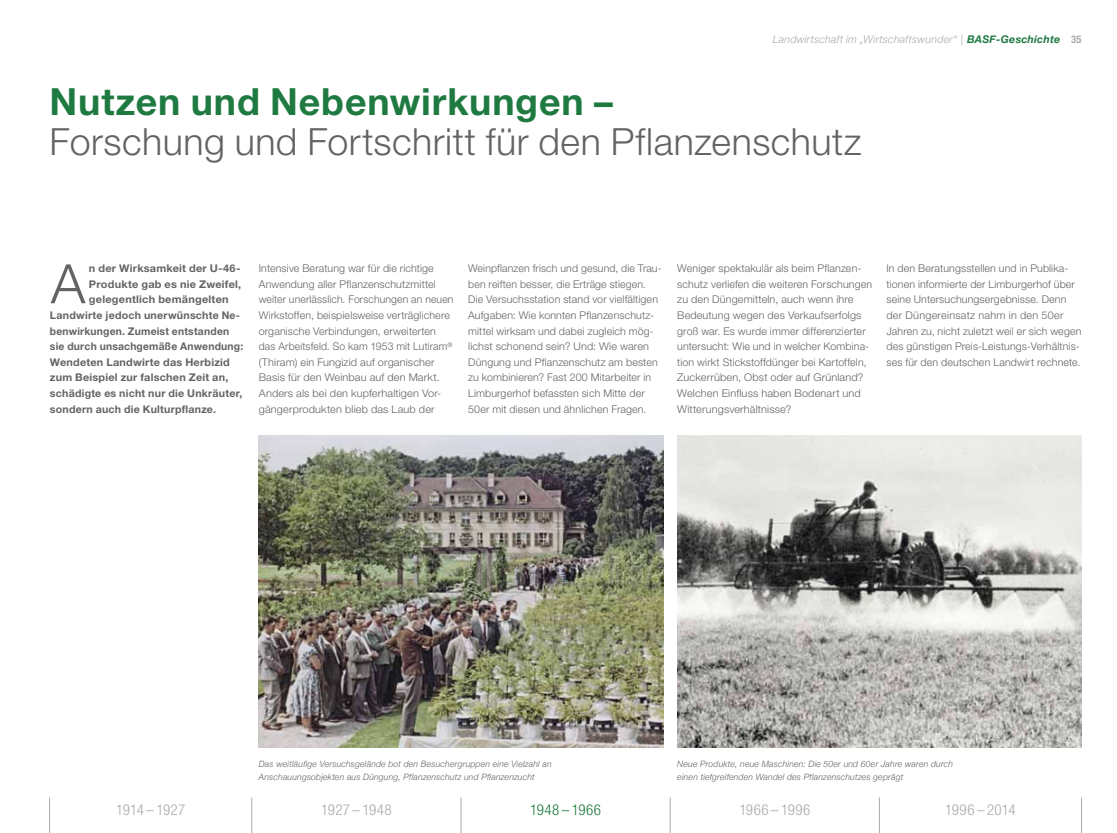
<style>
.page{position:relative;width:1117px;height:833px;background:#fff}
.page>*{position:absolute;margin:0;border:0;box-sizing:border-box;transform-origin:0 0}
.t1{font:300 54.38px "Helvetica Neue LT Std";color:#636363}
.t2{font:300 37.5px "Helvetica Neue LT Std";letter-spacing:.015em;color:#636363}
.t3{font:700 37.5px "Helvetica Neue LT Std";letter-spacing:.02em;color:#1f7a41}
.t4{font:300 condensed 15px "Helvetica Neue LT Std";letter-spacing:.01em;color:#aaa}
.t5{font:300 condensed 15px "Helvetica Neue LT Std";letter-spacing:-.015em;color:#aaa}
.t6{font:300 condensed 15px "Helvetica Neue LT Std";letter-spacing:.03em;color:#1f7a41}
.t7{font:300 condensed 15px "Helvetica Neue LT Std";letter-spacing:.03em;color:#aaa}
.t8{font:300 10.62px/15.6px "Helvetica Neue LT Std";letter-spacing:.015em;color:#636363}
.t9{font:700 10.62px "Helvetica Neue LT Std";letter-spacing:.02em;color:#636363}
.t10{font:italic 300 10.62px "Helvetica Neue";letter-spacing:.02em;color:#aaa}
.t11{font:700 condensed 10.62px "Helvetica Neue LT Std";color:#aaa}
.t12{font:italic 300 8.75px/12.5px "Helvetica Neue";letter-spacing:.025em;color:#636363}
.s1{font-weight:700;color:#1f7a41}
</style>
<div class="page">
<img style="left:259px;top:436px;width:404px;height:312px">
<img style="left:677px;top:436px;width:404px;height:312px">
<hr style="left:49px;top:797px;width:1px;height:36px;background:#aaa">
<hr style="left:251px;top:797px;width:1px;height:36px;background:#aaa">
<hr style="left:460px;top:797px;width:1px;height:36px;background:#aaa">
<hr style="left:669px;top:797px;width:1px;height:36px;background:#aaa">
<hr style="left:878px;top:797px;width:1px;height:36px;background:#aaa">
<hr style="left:1080px;top:797px;width:1px;height:36px;background:#aaa">
<p class="t10" style="left:772px;top:32px;width:289px">Landwirtschaft im „Wirtschaftswunder“ | <span class="s1">BASF-Geschichte</span></p>
<p class="t11" style="left:1070px;top:32px;width:12px">35</p>
<h2 class="t3" style="left:50px;top:79px;width:564px">Nutzen und Nebenwirkungen –</h2>
<h2 class="t2" style="left:50px;top:119px;width:813px">Forschung und Fortschritt für den Pflanzenschutz</h2>
<h1 class="t1" style="left:51px;top:251px;width:36px">A</h1>
<p class="t9" style="left:89px;top:262px;width:153px">n der Wirksamkeit der U-46-</p>
<p class="t9" style="left:89px;top:277px;width:154px">Produkte gab es nie Zweifel,</p>
<p class="t9" style="left:89px;top:293px;width:141px">gelegentlich bemängelten</p>
<p class="t9" style="left:50px;top:308px;width:191px">Landwirte jedoch unerwünschte Ne-</p>
<p class="t9" style="left:50px;top:324px;width:181px">benwirkungen. Zumeist entstanden</p>
<p class="t9" style="left:50px;top:340px;width:195px">sie durch unsachgemäße Anwendung:</p>
<p class="t9" style="left:50px;top:355px;width:181px">Wendeten Landwirte das Herbizid</p>
<p class="t9" style="left:50px;top:371px;width:180px">zum Beispiel zur falschen Zeit an,</p>
<p class="t9" style="left:50px;top:387px;width:194px">schädigte es nicht nur die Unkräuter,</p>
<p class="t9" style="left:50px;top:402px;width:168px">sondern auch die Kulturpflanze.</p>
<p class="t8" style="left:259px;top:260px;width:196px">Intensive Beratung war für die richtige Anwendung aller Pflanzenschutzmittel weiter unerlässlich. Forschungen an neuen Wirkstoffen, beispielsweise verträglichere organische Verbindungen, erweiterten das Arbeitsfeld. So kam 1953 mit Lutiram<sup>® </sup>(Thiram) ein Fungizid auf organischer Basis für den Weinbau auf den Markt.<br>Anders als bei den kupferhaltigen Vor&shy;gängerprodukten blieb das Laub der</p>
<p class="t8" style="left:468px;top:260px;width:195px">Weinpflanzen frisch und gesund, die Trau&shy;ben reiften besser, die Erträge stiegen.<br>Die Versuchsstation stand vor vielfältigen Aufgaben: Wie konnten Pflanzenschutz&shy;mittel wirksam und dabei zugleich mög&shy;lichst schonend sein? Und: Wie waren Düngung und Pflanzenschutz am besten zu kombinieren? Fast 200 Mitarbeiter in Limburgerhof befassten sich Mitte der 50er mit diesen und ähnlichen Fragen.</p>
<p class="t8" style="left:677px;top:260px;width:196px">Weniger spektakulär als beim Pflanzen&shy;schutz verliefen die weiteren Forschungen zu den Düngemitteln, auch wenn ihre Bedeutung wegen des Verkaufserfolgs groß war. Es wurde immer differenzierter untersucht: Wie und in welcher Kombina&shy;tion wirkt Stickstoffdünger bei Kartoffeln, Zuckerrüben, Obst oder auf Grünland?<br>Welchen Einfluss haben Bodenart und Witterungsverhältnisse?</p>
<p class="t8" style="left:886px;top:260px;width:196px">In den Beratungsstellen und in Publika&shy;tionen informierte der Limburgerhof über seine Untersuchungsergebnisse. Denn der Düngereinsatz nahm in den 50er Jahren zu, nicht zuletzt weil er sich wegen des günstigen Preis-Leistungs-Verhältnis&shy;ses für den deutschen Landwirt rechnete.</p>
<p class="t12" style="left:259px;top:758px;width:294px">Das weitläufige Versuchsgelände bot den Besuchergruppen eine Vielzahl an<br>Anschauungsobjekten aus Düngung, Pflanzenschutz und Pflanzenzucht</p>
<p class="t12" style="left:677px;top:758px;width:277px">Neue Produkte, neue Maschinen: Die 50er und 60er Jahre waren durch einen tiefgreifenden Wandel des Pflanzenschutzes geprägt</p>
<h3 class="t5" style="left:116px;top:801px;width:71px">1914 – 1927</h3>
<h3 class="t4" style="left:321px;top:801px;width:72px">1927 – 1948</h3>
<h3 class="t6" style="left:530px;top:801px;width:72px">1948 – 1966</h3>
<h3 class="t7" style="left:739px;top:801px;width:72px">1966 – 1996</h3>
<h3 class="t4" style="left:945px;top:801px;width:72px">1996 – 2014</h3>
</div>
